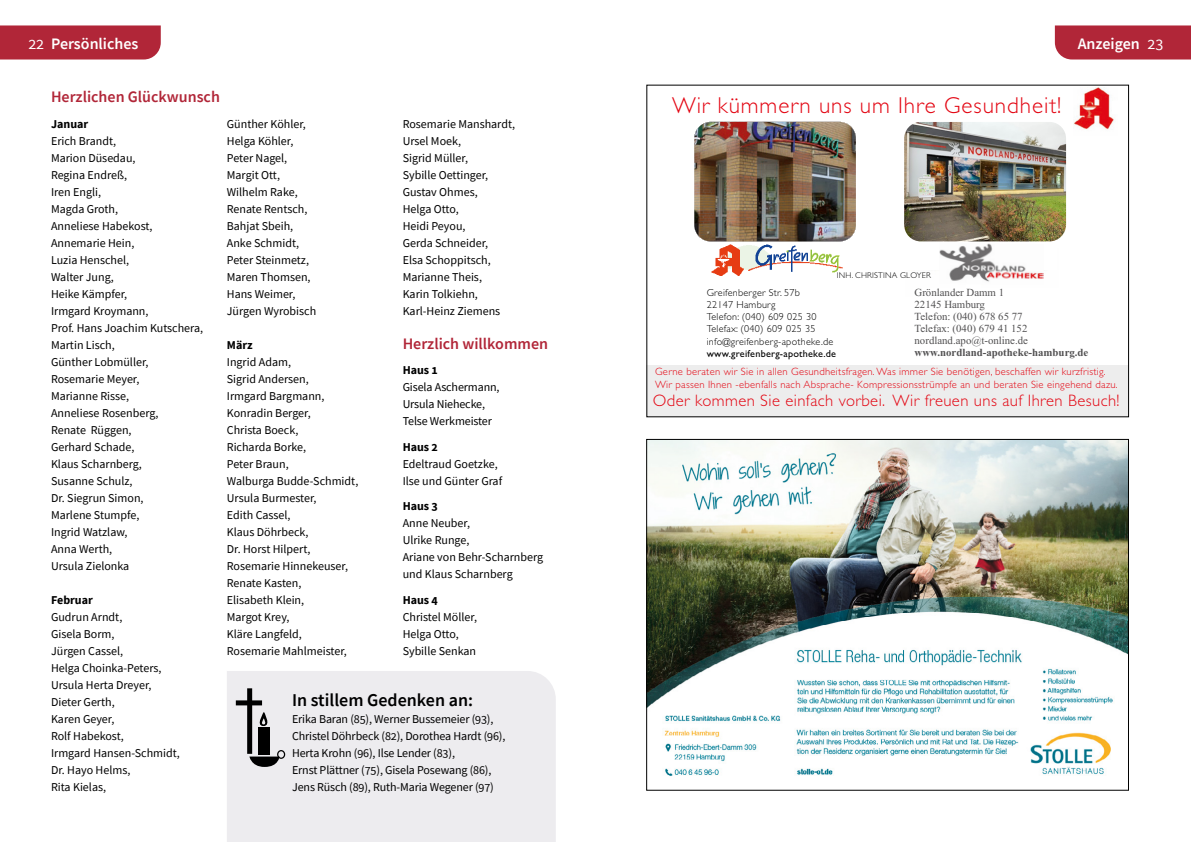
<style>
.page{position:relative;width:1191px;height:842px;background:#fff}
.page>*{position:absolute;margin:0;border:0;box-sizing:border-box;transform-origin:0 0}
.t1{font:23.1px "Gill Sans Light+MVNIFI";letter-spacing:.04em;color:#e30613}
.t2{font:600 18px "Source Sans Pro";color:#000}
.t3{font:16.6px "Gill Sans Light+MVNIFI";letter-spacing:.025em;color:#e30613}
.t4{font:600 16px "Source Sans Pro";color:#b12638}
.t5{font:600 16px "Source Sans Pro";color:#fff}
.t6{font:12px/17px "Source Sans Pro";color:#000}
.t7{font:700 12px "Source Sans Pro";color:#000}
.t8{font:10.8px/11.9px "Times New Roman";color:#525152}
.t9{font:700 10.8px "Times New Roman";color:#525152}
.t10{font:10.6px/12.7px "Gill Sans Light+MVNIFI";letter-spacing:.025em;color:#e30613}
.t11{font:10.1px/12.2px "Gill Sans Light+MVNIFI";letter-spacing:.025em;color:#000}
.t12{font:10.1px "Gill Sans+WVKJOU";letter-spacing:.025em;color:#000}
.t13{font:8.3px "Gill Sans Light+MVNIFI";letter-spacing:.025em;color:#000}
.s1{font-weight:400}
</style>
<div class="page">
<img style="left:648px;top:441px;width:478px;height:335px">
<div style="left:646px;top:366px;width:482px;height:51px;background:#ededed"></div>
<img style="left:1074px;top:88px;width:40px;height:42px">
<div style="left:1111px;top:101px;width:9px;height:13px;background:#fff"></div>
<img style="left:711px;top:245px;width:132px;height:30px">
<img style="left:939px;top:243px;width:105px;height:39px">
<img style="left:904px;top:122px;width:162px;height:119px">
<img style="left:694px;top:122px;width:162px;height:119px">
<svg style="left:0;top:25px;width:161px;height:35px;background:#b42e3f"></svg>
<svg style="left:1054px;top:25px;width:137px;height:35px;background:#b43041"></svg>
<div style="left:227px;top:671px;width:329px;height:171px;background:#edecef"></div>
<div style="left:258px;top:727px;width:12px;height:27px;background:#000"></div>
<svg style="left:255px;top:712px;width:17px;height:14px"></svg>
<svg style="left:249px;top:755px;width:30px;height:12px"></svg>
<div style="left:277px;top:750px;width:8px;height:9px;border:1px solid #000;border-radius:50%"></div>
<div style="left:247px;top:688px;width:5px;height:66px;background:#000"></div>
<div style="left:236px;top:700px;width:26px;height:5px;background:#000"></div>
<h3 class="t5" style="left:28px;top:33px;width:112px"><span class="s1">22</span> Persönliches</h3>
<h3 class="t5" style="left:1077px;top:33px;width:87px">Anzeigen <span class="s1">23</span></h3>
<h3 class="t4" style="left:51px;top:86px;width:170px">Herzlichen Glückwunsch</h3>
<h1 class="t1" style="left:672px;top:92px;width:391px">Wir kümmern uns um Ihre Gesundheit!</h1>
<p class="t7" style="left:51px;top:115px;width:39px">Januar</p>
<p class="t6" style="left:51px;top:132px;width:154px">Erich Brandt,<br>Marion Düsedau,<br>Regina Endreß,<br>Iren Engli,<br>Magda Groth,<br>Anneliese Habekost,<br>Annemarie Hein,<br>Luzia Henschel,<br>Walter Jung,<br>Heike Kämpfer,<br>Irmgard Kroymann,<br>Prof. Hans Joachim Kutschera,<br>Martin Lisch,<br>Günther Lobmüller,<br>Rosemarie Meyer,<br>Marianne Risse,<br>Anneliese Rosenberg,<br>Renate Rüggen,<br>Gerhard Schade,<br>Klaus Scharnberg,<br>Susanne Schulz,<br>Dr. Siegrun Simon,<br>Marlene Stumpfe,<br>Ingrid Watzlaw,<br>Anna Werth,<br>Ursula Zielonka</p>
<p class="t7" style="left:51px;top:592px;width:43px">Februar</p>
<p class="t6" style="left:51px;top:608px;width:130px">Gudrun Arndt,<br>Gisela Borm,<br>Jürgen Cassel,<br>Helga Choinka-Peters,<br>Ursula Herta Dreyer,<br>Dieter Gerth,<br>Karen Geyer,<br>Rolf Habekost,<br>Irmgard Hansen-Schmidt,<br>Dr. Hayo Helms,<br>Rita Kielas,</p>
<p class="t6" style="left:227px;top:115px;width:91px">Günther Köhler,<br>Helga Köhler,<br>Peter Nagel,<br>Margit Ott,<br>Wilhelm Rake,<br>Renate Rentsch,<br>Bahjat Sbeih,<br>Anke Schmidt,<br>Peter Steinmetz,<br>Maren Thomsen,<br>Hans Weimer,<br>Jürgen Wyrobisch</p>
<p class="t7" style="left:227px;top:337px;width:27px">März</p>
<p class="t6" style="left:227px;top:353px;width:133px">Ingrid Adam,<br>Sigrid Andersen,<br>Irmgard Bargmann,<br>Konradin Berger,<br>Christa Boeck,<br>Richarda Borke,<br>Peter Braun,<br>Walburga Budde-Schmidt,<br>Ursula Burmester,<br>Edith Cassel,<br>Klaus Döhrbeck,<br>Dr. Horst Hilpert,<br>Rosemarie Hinnekeuser,<br>Renate Kasten,<br>Elisabeth Klein,<br>Margot Krey,<br>Kläre Langfeld,<br>Rosemarie Mahlmeister,</p>
<p class="t6" style="left:403px;top:115px;width:114px">Rosemarie Manshardt,<br>Ursel Moek,<br>Sigrid Müller,<br>Sybille Oettinger,<br>Gustav Ohmes,<br>Helga Otto,<br>Heidi Peyou,<br>Gerda Schneider,<br>Elsa Schoppitsch,<br>Marianne Theis,<br>Karin Tolkiehn,<br>Karl-Heinz Ziemens</p>
<h3 class="t4" style="left:403px;top:333px;width:147px">Herzlich willkommen</h3>
<p class="t7" style="left:403px;top:362px;width:37px">Haus 1</p>
<p class="t6" style="left:403px;top:378px;width:98px">Gisela Aschermann,<br>Ursula Niehecke,<br>Telse Werkmeister</p>
<p class="t7" style="left:403px;top:438px;width:37px">Haus 2</p>
<p class="t6" style="left:403px;top:455px;width:101px">Edeltraud Goetzke,<br>Ilse und Günter Graf</p>
<p class="t7" style="left:403px;top:498px;width:37px">Haus 3</p>
<p class="t6" style="left:403px;top:514px;width:142px">Anne Neuber,<br>Ulrike Runge,<br>Ariane von Behr-Scharnberg und Klaus Scharnberg</p>
<p class="t7" style="left:403px;top:591px;width:37px">Haus 4</p>
<p class="t6" style="left:403px;top:608px;width:76px">Christel Möller,<br>Helga Otto,<br>Sybille Senkan</p>
<h2 class="t2" style="left:292px;top:688px;width:182px">In stillem Gedenken an:</h2>
<p class="t6" style="left:292px;top:710px;width:215px">Erika Baran (85), Werner Bussemeier (93), Christel Döhrbeck (82), Dorothea Hardt (96), Herta Krohn (96), Ilse Lender (83),<br>Ernst Plättner (75), Gisela Posewang (86), Jens Rüsch (89), Ruth-Maria Wegener (97)</p>
<p class="t13" style="left:837px;top:270px;width:95px">INH. CHRISTINA GLOYER</p>
<p class="t8" style="left:914px;top:286px;width:115px">Grönlander Damm 1<br>22145 Hamburg<br>Telefon: (040) 678 65 77<br>Telefax: (040) 679 41 152 nordland.apo@t-online.de</p>
<p class="t9" style="left:914px;top:345px;width:175px">www.nordland-apotheke-hamburg.de</p>
<p class="t11" style="left:706px;top:286px;width:128px">Greifenberger Str. 57b<br>22147 Hamburg<br>Telefon: (040) 609 025 30<br>Telefax: (040) 609 025 35 info@greifenberg-apotheke.de</p>
<p class="t12" style="left:706px;top:347px;width:131px">www.greifenberg-apotheke.de</p>
<h3 class="t3" style="left:653px;top:391px;width:468px">Oder kommen Sie einfach vorbei. Wir freuen uns auf Ihren Besuch!</h3>
<p class="t11" style="left:917px;top:286px;width:82px">Spitzbergenweg 32</p>
<p class="t11" style="left:917px;top:311px;width:110px">Telefon: (040) 678 65 77<br>Telefax: (040) 679 411 52 nordland.apo@t-online.de</p>
<p class="t12" style="left:917px;top:347px;width:162px">www.nordland-apotheke-hamburg.de</p>
<p class="t10" style="left:655px;top:365px;width:464px">Gerne beraten wir Sie in allen Gesundheitsfragen. Was immer Sie benötigen, beschaffen wir kurzfristig.<br>Wir passen Ihnen -ebenfalls nach Absprache- Kompressionsstrümpfe an und beraten Sie eingehend dazu.</p>
</div>
